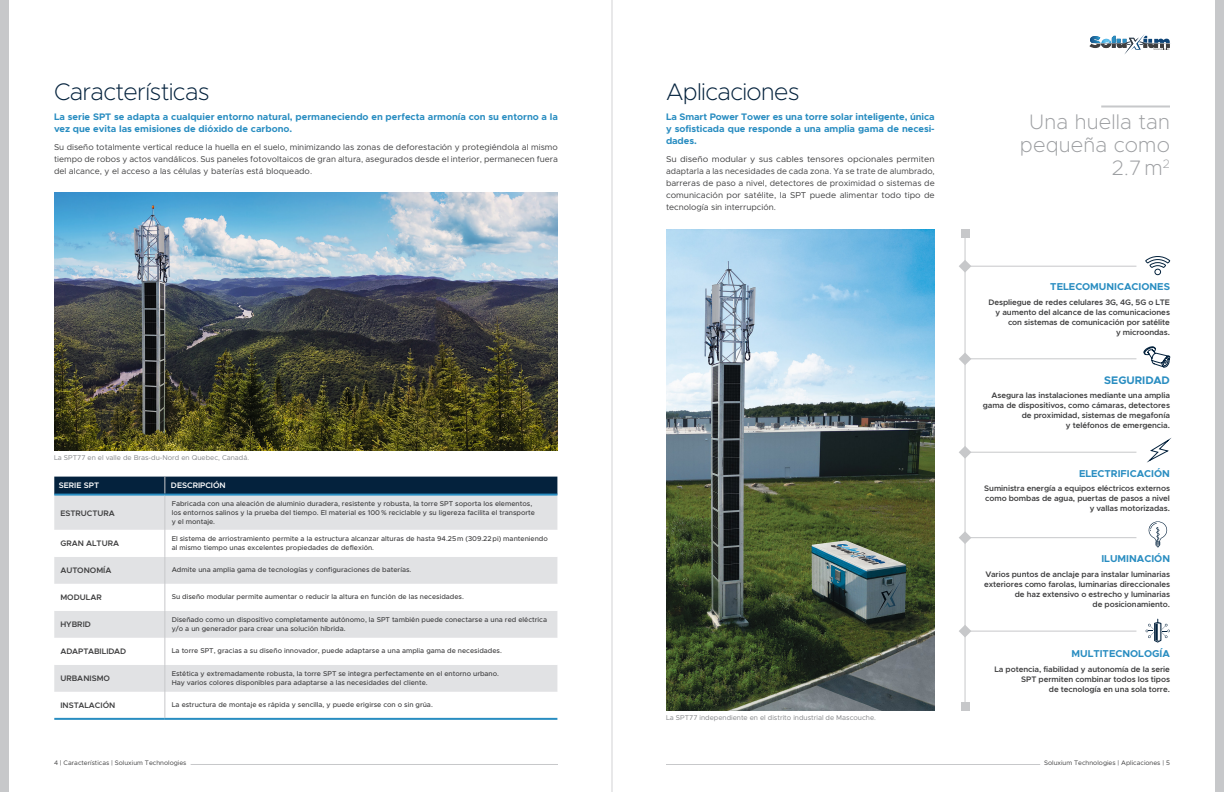
<style>
.page{position:relative;width:1224px;height:792px;background:#fff}
.page>*{position:absolute;margin:0;border:0;box-sizing:border-box;transform-origin:0 0}
.Titre_section{font:200 24px "Metropolis";letter-spacing:-.025em;color:#04223d}
.Titre_section-2{font:200 21px/23px "Metropolis";letter-spacing:.01em;color:#9d9fa2;text-align:right}
.Titre_icône{font:700 11px "Metropolis";color:#298dc1}
.Titre_icône-2{font:700 10px "Metropolis";color:#298dc1}
.Sous-titre_min{font:700 9.5px/11.8px "Metropolis";color:#298dc1}
.Texte_courant{font:8.5px/12px "Metropolis";color:#3e3e3f;text-align:justify}
.Texte_courant-2{font:8.5px/12px "Metropolis";color:#3e3e3f;text-align:justify;scale:1.05 1}
.t1{font:600 8px/10px "Metropolis";letter-spacing:-.01em;color:#3e3e3f;text-align:right}
.t2{font:600 8px "Metropolis";color:#fff}
.t3{font:500 7px/9px "Metropolis";color:#3e3e3f}
.Légende{font:7px "Metropolis";color:#808285}
.t4{font:6.5px "Metropolis";color:#3e3e3f}
</style>
<div class="page">
<hr style="left:191px;top:764px;width:367px;height:1px;background:#c7c8ca">
<div style="left:0;top:0;width:9px;height:792px;background:#c7c8ca"></div>
<hr style="left:666px;top:764px;width:374px;height:1px;background:#c7c8ca">
<div style="left:1215px;top:0;width:9px;height:792px;background:#c7c8ca"></div>
<svg style="left:1089px;top:34px;width:82px;height:20px"></svg>
<hr style="left:612px;top:0;width:1px;height:792px;background:#c7c8ca">
<img style="left:54px;top:193px;width:504px;height:257px">
<img style="left:666px;top:230px;width:269px;height:481px">
<hr style="left:1101px;top:106px;width:69px;height:2px;background:#c7c8ca">
<svg style="left:959px;top:260px;width:12px;height:13px"></svg>
<svg style="left:959px;top:353px;width:12px;height:12px"></svg>
<svg style="left:959px;top:625px;width:12px;height:12px"></svg>
<svg style="left:959px;top:446px;width:12px;height:13px"></svg>
<svg style="left:959px;top:531px;width:12px;height:13px"></svg>
<hr style="left:969px;top:266px;width:167px;height:1px;background:#c7c8ca">
<hr style="left:969px;top:358px;width:167px;height:1px;background:#c7c8ca">
<hr style="left:969px;top:452px;width:167px;height:1px;background:#c7c8ca">
<hr style="left:969px;top:537px;width:167px;height:1px;background:#c7c8ca">
<div style="left:961px;top:702px;width:9px;height:9px;background:#c7c8ca"></div>
<div style="left:961px;top:229px;width:9px;height:9px;background:#c7c8ca"></div>
<hr style="left:969px;top:631px;width:167px;height:1px;background:#c7c8ca">
<hr style="left:965px;top:234px;width:1px;height:471px;background:#c7c8ca">
<svg style="left:1148px;top:521px;width:20px;height:26px"></svg>
<svg style="left:1145px;top:256px;width:25px;height:20px"></svg>
<svg style="left:1147px;top:437px;width:25px;height:26px"></svg>
<svg style="left:1146px;top:619px;width:24px;height:24px"></svg>
<svg style="left:1143px;top:346px;width:27px;height:22px"></svg>
<div style="left:54px;top:496px;width:503px;height:34px;background:#e1e2e4"></div>
<svg style="left:54px;top:530px;width:503px;height:188px"></svg>
<div style="left:54px;top:477px;width:503px;height:17px;background:#04223d"></div>
<hr style="left:54px;top:494px;width:111px;height:2px;background:#298dc1">
<hr style="left:165px;top:496px;width:1px;height:34px;background:#c7c8ca">
<hr style="left:165px;top:494px;width:392px;height:2px;background:#298dc1">
<hr style="left:54px;top:718px;width:111px;height:2px;background:#298dc1">
<svg style="left:165px;top:530px;width:1px;height:188px"></svg>
<hr style="left:165px;top:718px;width:392px;height:2px;background:#298dc1">
<p class="Titre_section" style="left:54px;top:77px;width:157px">Características</p>
<p class="Sous-titre_min" style="left:54px;top:111px;width:506px">La serie SPT se adapta a cualquier entorno natural, permaneciendo en perfecta armonía con su entorno a la vez que evita las emisiones de dióxido de carbono.</p>
<p class="Texte_courant" style="left:54px;top:141px;width:506px">Su diseño totalmente vertical reduce la huella en el suelo, minimizando las zonas de deforestación y protegiéndola al mismo tiempo de robos y actos vandálicos. Sus paneles fotovoltaicos de gran altura, asegurados desde el interior, permanecen fuera del alcance, y el acceso a las células y baterías está bloqueado.</p>
<p class="Légende" style="left:54px;top:454px;width:197px">La SPT77 en el valle de Bras-du-Nord en Quebec, Canadá.</p>
<p class="t2" style="left:59px;top:480px;width:42px">SERIE SPT</p>
<p class="t2" style="left:171px;top:480px;width:56px">DESCRIPCIÓN</p>
<p class="t1" style="left:60px;top:508px;width:56px">ESTRUCTURA</p>
<p class="t3" style="left:172px;top:499px;width:365px">Fabricada con una aleación de aluminio duradera, resistente y robusta, la torre SPT soporta los elementos, los entornos salinos y la prueba del tiempo. El material es 100% reciclable y su ligereza facilita el transporte y el montaje.</p>
<p class="t1" style="left:60px;top:538px;width:60px">GRAN ALTURA</p>
<p class="t3" style="left:172px;top:534px;width:378px">El sistema de arriostramiento permite a la estructura alcanzar alturas de hasta 94.25m (309.22pi) manteniendo al mismo tiempo unas excelentes propiedades de deflexión.</p>
<p class="t1" style="left:60px;top:565px;width:53px">AUTONOMÍA</p>
<p class="t3" style="left:172px;top:565px;width:241px">Admite una amplia gama de tecnologías y configuraciones de baterías.</p>
<p class="t1" style="left:60px;top:592px;width:43px">MODULAR</p>
<p class="t3" style="left:172px;top:592px;width:294px">Su diseño modular permite aumentar o reducir la altura en función de las necesidades.</p>
<p class="t1" style="left:60px;top:619px;width:32px">HYBRID</p>
<p class="t3" style="left:172px;top:615px;width:377px">Diseñado como un dispositivo completamente autónomo, la SPT también puede conectarse a una red eléctrica y/o a un generador para crear una solución híbrida.</p>
<p class="t1" style="left:60px;top:646px;width:67px">ADAPTABILIDAD</p>
<p class="t3" style="left:172px;top:646px;width:332px">La torre SPT, gracias a su diseño innovador, puede adaptarse a una amplia gama de necesidades.</p>
<p class="t1" style="left:60px;top:673px;width:51px">URBANISMO</p>
<p class="t3" style="left:172px;top:669px;width:329px">Estética y extremadamente robusta, la torre SPT se integra perfectamente en el entorno urbano.<br>Hay varios colores disponibles para adaptarse a las necesidades del cliente.</p>
<p class="t1" style="left:60px;top:700px;width:56px">INSTALACIÓN</p>
<p class="t3" style="left:172px;top:701px;width:263px">La estructura de montaje es rápida y sencilla, y puede erigirse con o sin grúa.</p>
<p class="Titre_section" style="left:666px;top:77px;width:135px">Aplicaciones</p>
<p class="Sous-titre_min" style="left:666px;top:111px;width:270px;text-align:justify">La Smart Power Tower es una torre solar inteligente, única y sofisticada que responde a una amplia gama de necesi&shy;dades.</p>
<p class="Texte_courant-2" style="left:666px;top:153px;width:258px">Su diseño modular y sus cables tensores opcionales permiten adaptarla a las necesidades de cada zona. Ya se trate de alumbrado, barreras de paso a nivel, detectores de proximidad o sistemas de comunicación por satélite, la SPT puede alimentar todo tipo de tecnología sin interrupción.</p>
<p class="Légende" style="left:666px;top:713px;width:212px">La SPT77 independiente en el distrito industrial de Mascouche.</p>
<p class="Titre_section-2" style="left:1020px;top:110px;width:152px">Una huella tan pequeña como<br>2.7m<sup>2</sup></p>
<p class="Titre_icône-2" style="left:1050px;top:280px;width:121px">TELECOMUNICACIONES</p>
<p class="t1" style="left:988px;top:297px;width:183px">Despliegue de redes celulares 3G, 4G, 5G o LTE</p>
<p class="t1" style="left:996px;top:307px;width:176px">y aumento del alcance de las comunicaciones</p>
<p class="t1" style="left:1008px;top:317px;width:163px">con sistemas de comunicación por satélite</p>
<p class="t1" style="left:1116px;top:327px;width:55px">y microondas.</p>
<p class="Titre_icône" style="left:1104px;top:373px;width:67px">SEGURIDAD</p>
<p class="t1" style="left:983px;top:390px;width:189px">Asegura las instalaciones mediante una amplia gama de dispositivos, como cámaras, detectores de proximidad, sistemas de megafonía</p>
<p class="t1" style="left:1066px;top:420px;width:106px">y teléfonos de emergencia.</p>
<p class="Titre_icône-2" style="left:1079px;top:467px;width:92px">ELECTRIFICACIÓN</p>
<p class="t1" style="left:984px;top:484px;width:187px">Suministra energía a equipos eléctricos externos como bombas de agua, puertas de pasos a nivel y vallas motorizadas.</p>
<p class="Titre_icône-2" style="left:1101px;top:552px;width:70px">ILUMINACIÓN</p>
<p class="t1" style="left:984px;top:569px;width:188px">Varios puntos de anclaje para instalar luminarias exteriores como farolas, luminarias direccionales de haz extensivo o estrecho y luminarias</p>
<p class="t1" style="left:1093px;top:599px;width:79px">de posicionamiento.</p>
<p class="Titre_icône-2" style="left:1072px;top:648px;width:100px">MULTITECNOLOGÍA</p>
<p class="t1" style="left:994px;top:664px;width:177px">La potencia, fiabilidad y autonomía de la serie<br>SPT permiten combinar todos los tipos</p>
<p class="t1" style="left:1049px;top:684px;width:123px">de tecnología en una sola torre.</p>
<p class="t4" style="left:54px;top:758px;width:134px">4 | Características | Soluxium Technologies</p>
<p class="t4" style="left:1044px;top:758px;width:127px">Soluxium Technologies | Aplicaciones | 5</p>
</div>
